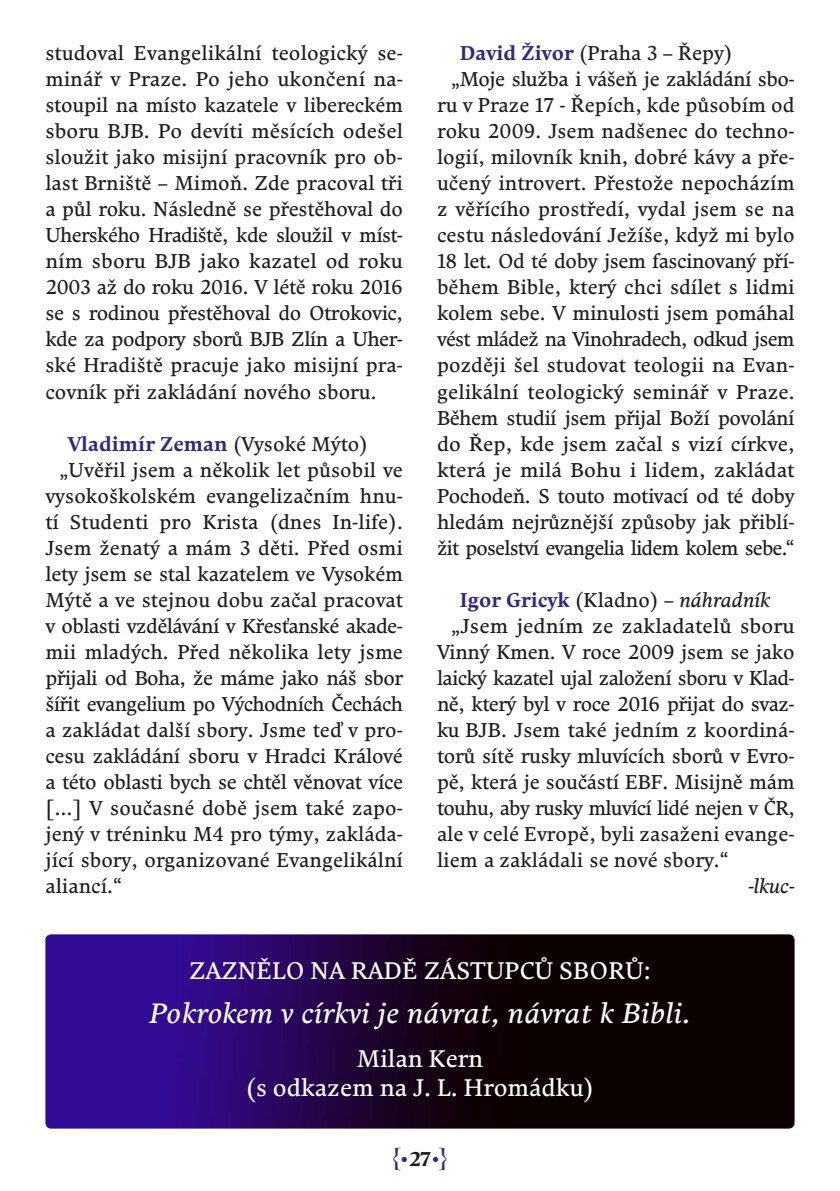
<style>
.page{position:relative;width:840px;height:1191px;background:#fff}
.page>*{position:absolute;margin:0;border:0;box-sizing:border-box;transform-origin:0 0}
.t1{font:italic 28px "Comenia Serif Pro";letter-spacing:.025em;color:#fff}
.t2{font:24px/28.8px "Comenia Serif Pro";color:#fff;text-align:center}
.t3{font:20px/26px "Comenia Serif Pro";letter-spacing:.005em;color:#1d1d1b;text-align:justify}
.t4{font:20px "Comenia Serif Pro";letter-spacing:-.03em;color:#1d1d1b}
.t5{font:20px "Comenia Serif Pro";letter-spacing:-.025em;color:#1d1d1b}
.t6{font:20px "Comenia Serif Pro";letter-spacing:-.02em;color:#1d1d1b}
.t7{font:700 20px "Comenia Serif Pro";letter-spacing:.005em;color:#342782}
.t8{font:20px "Comenia Serif Pro";letter-spacing:-.04em;color:#1d1d1b}
.t9{font:20px "Comenia Serif Pro";letter-spacing:-.035em;color:#1d1d1b}
.t10{font:700 20px "Preissig Antikva";color:#342782}
.t11{font:italic 20px "Comenia Serif Pro";color:#1d1d1b}
.s1{font-weight:400;color:#1d1d1b}
.s2{font-weight:700;color:#342782}
.s3{font-weight:400;font-style:italic;color:#1d1d1b}
.s4{font-family:"Brandon Grotesque"}
.s5{font-family:"Comenia Serif Pro";color:#1d1d1b}
</style>
<div class="page">
<img style="left:45px;top:934px;width:749px;height:194px">
<p class="t3" style="left:45px;top:40px;width:359px">studoval Evangelikální teologický se&shy;minář v Praze. Po jeho ukončení na&shy;stoupil na místo kazatele v libereckém sboru BJB. Po devíti měsících odešel sloužit jako misijní pracovník pro ob&shy;last Brniště – Mimoň. Zde pracoval tři a půl roku. Následně se přestěhoval do Uherského Hradiště, kde sloužil v míst&shy;ním sboru BJB jako kazatel od roku 2003 až do roku 2016. V létě roku 2016 se s rodinou přestěhoval do Otrokovic, kde za podpory sborů BJB Zlín a Uher&shy;ské Hradiště pracuje jako misijní pra&shy;covník při zakládání nového sboru.</p>
<p class="t7" style="left:68px;top:429px;width:301px">Vladimír Zeman <span class="s1">(Vysoké Mýto)</span></p>
<p class="t3" style="left:60px;top:456px;width:344px">„Uvěřil jsem a několik let působil ve</p>
<p class="t3" style="left:45px;top:482px;width:359px">vysokoškolském evangelizačním hnu-</p>
<p class="t3" style="left:45px;top:508px;width:359px">tí Studenti pro Krista (dnes In-life).</p>
<p class="t3" style="left:45px;top:534px;width:359px">Jsem ženatý a mám 3 děti. Před osmi</p>
<p class="t3" style="left:45px;top:560px;width:359px">lety jsem se stal kazatelem ve Vysokém</p>
<p class="t3" style="left:45px;top:586px;width:359px">Mýtě a ve stejnou dobu začal pracovat</p>
<p class="t5" style="left:45px;top:611px;width:359px">v oblasti vzdělávání v Křesťanské akade-</p>
<p class="t3" style="left:45px;top:638px;width:359px">mii mladých. Před několika lety jsme</p>
<p class="t4" style="left:45px;top:663px;width:359px">přijali od Boha, že máme jako náš sbor</p>
<p class="t4" style="left:45px;top:689px;width:359px">šířit evangelium po Východních Čechách</p>
<p class="t3" style="left:45px;top:716px;width:359px">a zakládat další sbory. Jsme teď v pro-</p>
<p class="t3" style="left:45px;top:742px;width:359px">cesu zakládání sboru v Hradci Králové</p>
<p class="t6" style="left:45px;top:767px;width:359px">a této oblasti bych se chtěl věnovat více</p>
<p class="t3" style="left:45px;top:794px;width:359px">[…] V současné době jsem také zapo-</p>
<p class="t3" style="left:45px;top:820px;width:359px">jený v tréninku M4 pro týmy, zakláda-</p>
<p class="t3" style="left:45px;top:846px;width:359px">jící sbory, organizované Evangelikální</p>
<p class="t3" style="left:45px;top:872px;width:78px">aliancí.“</p>
<p class="t3" style="left:459px;top:40px;width:274px"><span class="s2">David Živor</span> (Praha 3 – Řepy)</p>
<p class="t5" style="left:451px;top:65px;width:345px">„Moje služba i vášeň je zakládání sbo-</p>
<p class="t3" style="left:437px;top:92px;width:359px">ru v Praze 17 - Řepích, kde působím od</p>
<p class="t3" style="left:437px;top:118px;width:359px">roku 2009. Jsem nadšenec do techno-</p>
<p class="t3" style="left:437px;top:144px;width:359px">logií, milovník knih, dobré kávy a pře-</p>
<p class="t3" style="left:437px;top:170px;width:359px">učený introvert. Přestože nepocházím</p>
<p class="t3" style="left:437px;top:196px;width:359px">z věřícího prostředí, vydal jsem se na</p>
<p class="t3" style="left:437px;top:222px;width:359px">cestu následování Ježíše, když mi bylo</p>
<p class="t6" style="left:437px;top:247px;width:359px">18 let. Od té doby jsem fascinovaný pří-</p>
<p class="t3" style="left:437px;top:274px;width:359px">během Bible, který chci sdílet s lidmi</p>
<p class="t3" style="left:437px;top:300px;width:359px">kolem sebe. V minulosti jsem pomáhal</p>
<p class="t9" style="left:437px;top:325px;width:359px">vést mládež na Vinohradech, odkud jsem</p>
<p class="t3" style="left:437px;top:352px;width:359px">později šel studovat teologii na Evan-</p>
<p class="t3" style="left:437px;top:378px;width:359px">gelikální teologický seminář v Praze.</p>
<p class="t5" style="left:437px;top:403px;width:359px">Během studií jsem přijal Boží povolání</p>
<p class="t3" style="left:437px;top:430px;width:359px">do Řep, kde jsem začal s vizí církve,</p>
<p class="t3" style="left:437px;top:456px;width:359px">která je milá Bohu i lidem, zakládat</p>
<p class="t6" style="left:437px;top:481px;width:359px">Pochodeň. S touto motivací od té doby</p>
<p class="t3" style="left:437px;top:508px;width:359px">hledám nejrůznější způsoby jak přiblí-</p>
<p class="t8" style="left:437px;top:533px;width:359px">žit poselství evangelia lidem kolem sebe.“</p>
<p class="t7" style="left:459px;top:585px;width:312px">Igor Gricyk <span class="s1">(Kladno) –</span> <span class="s3">náhradník</span></p>
<p class="t3" style="left:451px;top:612px;width:344px">„Jsem jedním ze zakladatelů sboru</p>
<p class="t3" style="left:437px;top:638px;width:359px">Vinný Kmen. V roce 2009 jsem se jako</p>
<p class="t4" style="left:437px;top:663px;width:359px">laický kazatel ujal založení sboru v Klad-</p>
<p class="t5" style="left:437px;top:689px;width:359px">ně, který byl v roce 2016 přijat do svaz-</p>
<p class="t3" style="left:437px;top:716px;width:359px">ku BJB. Jsem také jedním z koordiná-</p>
<p class="t3" style="left:437px;top:742px;width:359px">torů sítě rusky mluvících sborů v Evro-</p>
<p class="t3" style="left:437px;top:768px;width:359px">pě, která je součástí EBF. Misijně mám</p>
<p class="t4" style="left:437px;top:793px;width:359px">touhu, aby rusky mluvící lidé nejen v ČR,</p>
<p class="t3" style="left:437px;top:820px;width:359px">ale v celé Evropě, byli zasaženi evange-</p>
<p class="t3" style="left:437px;top:846px;width:293px">liem a zakládali se nové sbory.“</p>
<p class="t11" style="left:747px;top:871px;width:48px">-lkuc-</p>
<p class="t2" style="left:189px;top:956px;width:463px">ZAZNĚLO NA RADĚ ZÁSTUPCŮ SBORŮ:</p>
<h1 class="t1" style="left:149px;top:993px;width:542px">Pokrokem v církvi je návrat, návrat k Bibli.</h1>
<p class="t2" style="left:245px;top:1044px;width:350px">Milan Kern<br>(s odkazem na J. L. Hromádku)</p>
<p class="t10" style="left:392px;top:1143px;width:57px">{<span class="s4">•</span><span class="s5">27</span><span class="s4">•</span>}</p>
</div>
